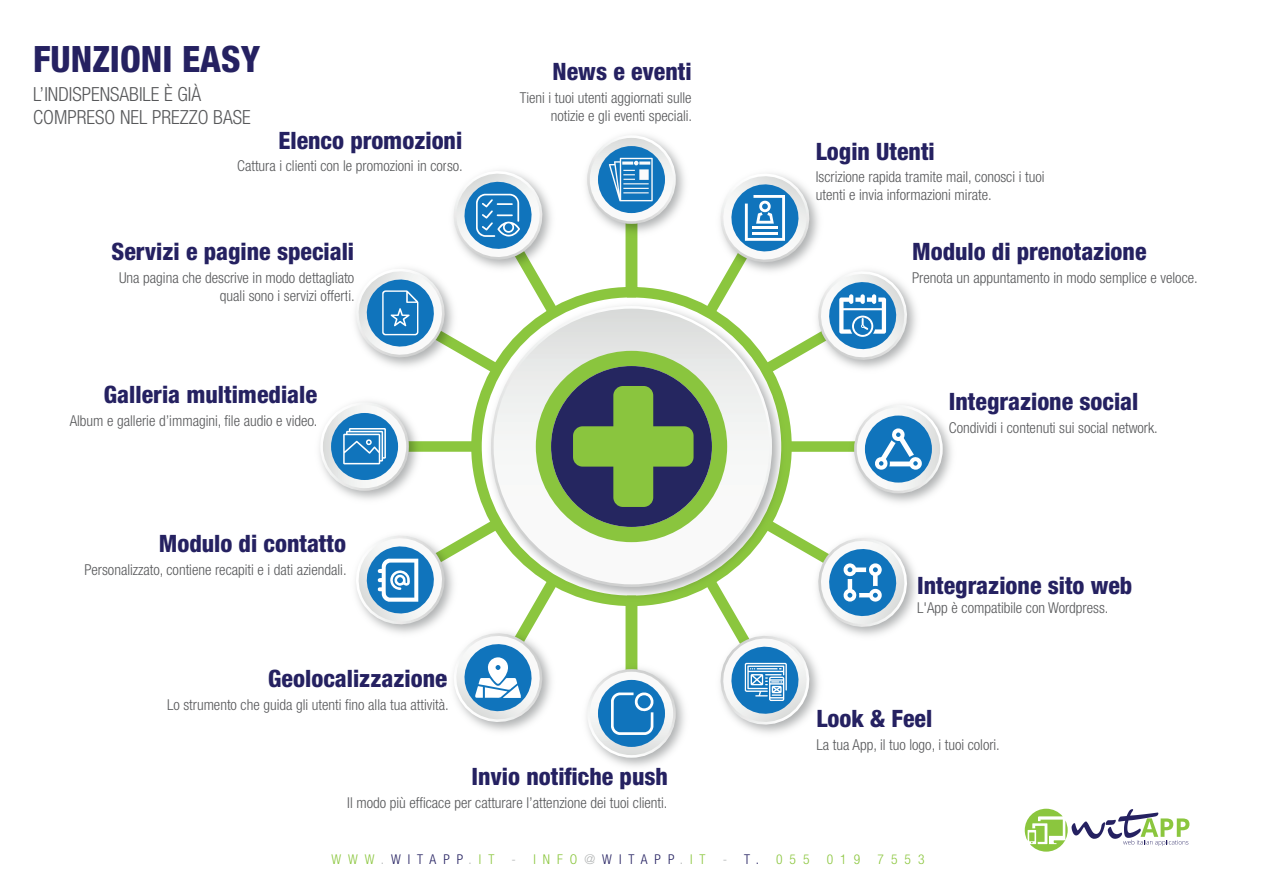
<style>
.page{position:relative;width:1263px;height:893px;background:#fff}
.page>*{position:absolute;margin:0;border:0;box-sizing:border-box;transform-origin:0 0}
.t1{font:800 condensed 36.3px "Helvetica Neue LT Std";color:#252161}
.t2{font:800 condensed 24px "Helvetica Neue LT Std";color:#252161}
.t3{font:300 condensed 19.5px/23.4px "Helvetica Neue LT Std";color:#57585a}
.t4{font:300 condensed 15px/18px "Helvetica Neue LT Std";color:#57585a;text-align:right}
.t5{font:300 condensed 13.5px "Helvetica Neue LT Std";letter-spacing:.52em;color:#8bc63e}
.t6{font:300 condensed 13.5px "Helvetica Neue LT Std";letter-spacing:.52em;color:#252161}
.s1{color:#8bc63e}
.s2{color:#b1b4b4}
.s3{color:#252161}
</style>
<div class="page">
<svg style="left:1025px;top:809px;width:164px;height:43px"></svg>
<img style="left:593px;top:134px;width:84px;height:24px">
<svg style="left:588px;top:137px;width:86px;height:86px"></svg>
<div style="left:598px;top:146px;width:67px;height:67px;background:#1074bc;border-radius:50%"></div>
<img style="left:319px;top:445px;width:24px;height:47px">
<svg style="left:322px;top:403px;width:86px;height:86px"></svg>
<div style="left:331px;top:413px;width:67px;height:67px;background:#1074bc;border-radius:50%"></div>
<img style="left:590px;top:735px;width:91px;height:32px">
<svg style="left:588px;top:670px;width:86px;height:86px"></svg>
<div style="left:598px;top:680px;width:67px;height:67px;background:#1074bc;border-radius:50%"></div>
<img style="left:922px;top:408px;width:30px;height:91px">
<svg style="left:855px;top:406px;width:86px;height:86px"></svg>
<div style="left:865px;top:416px;width:67px;height:67px;background:#1074bc;border-radius:50%"></div>
<svg style="left:343px;top:158px;width:579px;height:577px"></svg>
<h1 class="t1" style="left:33px;top:37px;width:228px">FUNZIONI EASY</h1>
<h3 class="t3" style="left:33px;top:82px;width:219px">L’INDISPENSABILE È GIÀ<br>COMPRESO NEL PREZZO BASE</h3>
<h2 class="t2" style="left:278px;top:126px;width:185px">Elenco promozioni</h2>
<p class="t4" style="left:237px;top:156px;width:227px">Cattura i clienti con le promozioni in corso.</p>
<h2 class="t2" style="left:111px;top:237px;width:244px">Servizi e pagine speciali</h2>
<p class="t4" style="left:119px;top:269px;width:237px">Una pagina che descrive in modo dettagliato quali sono i servizi offerti.</p>
<h2 class="t2" style="left:104px;top:380px;width:214px">Galleria multimediale</h2>
<p class="t4" style="left:70px;top:412px;width:249px">Album e gallerie d’immagini, file audio e video.</p>
<h2 class="t2" style="left:552px;top:57px;width:141px">News e eventi</h2>
<p class="t4" style="left:520px;top:88px;width:174px">Tieni i tuoi utenti aggiornati sulle notizie e gli eventi speciali.</p>
<h2 class="t2" style="left:159px;top:529px;width:189px">Modulo di contatto</h2>
<p class="t4" style="left:84px;top:560px;width:264px">Personalizzato, contiene recapiti e i dati aziendali.</p>
<h2 class="t2" style="left:268px;top:663px;width:180px">Geolocalizzazione</h2>
<p class="t4" style="left:167px;top:695px;width:283px">Lo strumento che guida gli utenti fino alla tua attività.</p>
<h2 class="t2" style="left:471px;top:761px;width:198px">Invio notifiche push</h2>
<p class="t4" style="left:347px;top:794px;width:322px">Il modo più efficace per catturare l’attenzione dei tuoi clienti.</p>
<h2 class="t2" style="left:816px;top:136px;width:120px">Login Utenti</h2>
<p class="t4" style="left:816px;top:168px;width:230px;text-align:left">Iscrizione rapida tramite mail, conosci i tuoi utenti e invia informazioni mirate.</p>
<h2 class="t2" style="left:912px;top:237px;width:236px">Modulo di prenotazione</h2>
<p class="t4" style="left:912px;top:268px;width:287px">Prenota un appuntamento in modo semplice e veloce.</p>
<h2 class="t2" style="left:949px;top:387px;width:191px">Integrazione social</h2>
<p class="t4" style="left:949px;top:418px;width:210px">Condividi i contenuti sui social network.</p>
<h2 class="t2" style="left:917px;top:570px;width:217px">Integrazione sito web</h2>
<p class="t4" style="left:917px;top:599px;width:193px">L'App è compatibile con Wordpress.</p>
<h2 class="t2" style="left:816px;top:703px;width:117px">Look &amp; Feel</h2>
<p class="t4" style="left:816px;top:735px;width:185px">La tua App, il tuo logo, i tuoi colori.</p>
<p class="t6" style="left:331px;top:851px;width:164px"><span class="s1">WWW</span><span class="s2">.</span>WITAPP<span class="s2">.</span><span class="s1">IT</span></p>
<p class="t5" style="left:512px;top:851px;width:195px"><span class="s2">-</span> INFO<span class="s2">@</span><span class="s3">WITAPP</span><span class="s2">.</span>IT</p>
<p class="t5" style="left:723px;top:851px;width:88px"><span class="s2">-</span> <span class="s3">T.</span> 055</p>
<p class="t5" style="left:827px;top:851px;width:35px">019</p>
<p class="t5" style="left:877px;top:851px;width:48px">7553</p>
</div>
